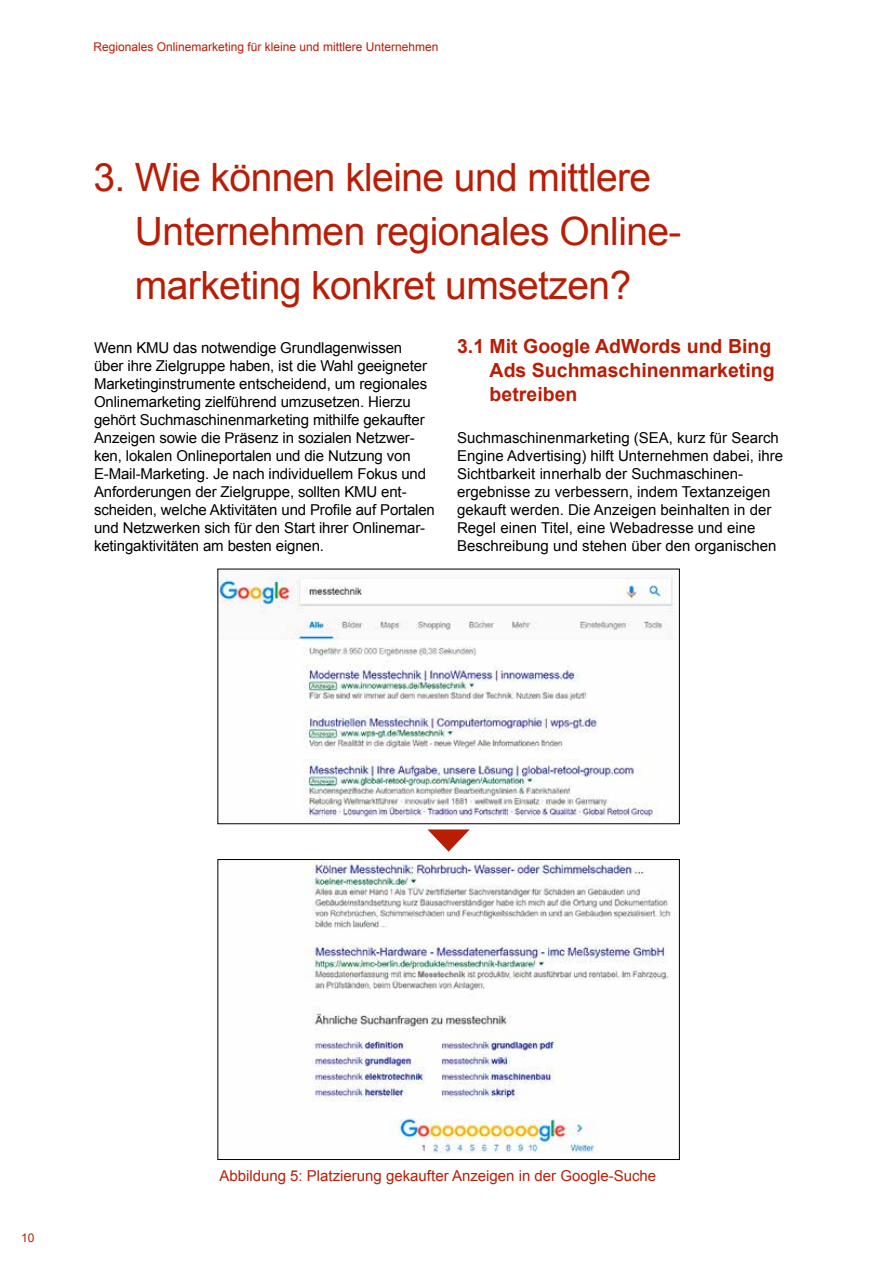
<style>
.page{position:relative;width:893px;height:1263px;background:#fff}
.page>*{position:absolute;margin:0;border:0;box-sizing:border-box;transform-origin:0 0}
.t1{font:39px/54px "Arial";letter-spacing:-.015em;color:#b81e06}
.t2{font:700 19.5px/24px "Arial";color:#b81e06}
.t3{font:15px/18px "Arial";letter-spacing:-.01em;color:#000}
.t4{font:15px "Arial";color:#b81e06}
.t5{font:12px "Arial";color:#b81e06}
</style>
<div class="page">
<img style="left:220px;top:571px;width:454px;height:249px">
<img style="left:304px;top:861px;width:367px;height:293px">
<div style="left:218px;top:859px;width:462px;height:301px;border:1px solid #000"></div>
<svg style="left:427px;top:829px;width:43px;height:23px"></svg>
<p class="t5" style="left:94px;top:39px;width:346px">Regionales Onlinemarketing für kleine und mittlere Unternehmen</p>
<h1 class="t1" style="left:135px;top:151px;width:548px;text-indent:-42px">3. Wie können kleine und mittlere<br>Unternehmen regionales Online&shy;marketing konkret umsetzen?</h1>
<p class="t3" style="left:94px;top:339px;width:342px">Wenn KMU das notwendige Grundlagenwissen über ihre Zielgruppe haben, ist die Wahl geeigneter Marketinginstrumente entscheidend, um regionales Onlinemarketing zielführend umzusetzen. Hierzu gehört Suchmaschinenmarketing mithilfe gekaufter Anzeigen sowie die Präsenz in sozialen Netzwer&shy;ken, lokalen Onlineportalen und die Nutzung von E-Mail-Marketing. Je nach individuellem Fokus und Anforderungen der Zielgruppe, sollten KMU ent&shy;scheiden, welche Aktivitäten und Profile auf Portalen und Netzwerken sich für den Start ihrer Onlinemar&shy;ketingaktivitäten am besten eignen.</p>
<h2 class="t2" style="left:490px;top:335px;width:286px;text-indent:-33px">3.1 Mit Google AdWords und Bing<br>Ads Suchmaschinenmarketing betreiben</h2>
<p class="t3" style="left:457px;top:429px;width:327px">Suchmaschinenmarketing (SEA, kurz für Search Engine Advertising) hilft Unternehmen dabei, ihre Sichtbarkeit innerhalb der Suchmaschinen&shy;ergebnisse zu verbessern, indem Textanzeigen gekauft werden. Die Anzeigen beinhalten in der Regel einen Titel, eine Webadresse und eine Beschreibung und stehen über den organischen</p>
<p class="t5" style="left:21px;top:1230px;width:15px">10</p>
<p class="t4" style="left:219px;top:1166px;width:438px">Abbildung 5: Platzierung gekaufter Anzeigen in der Google-Suche</p>
</div>
